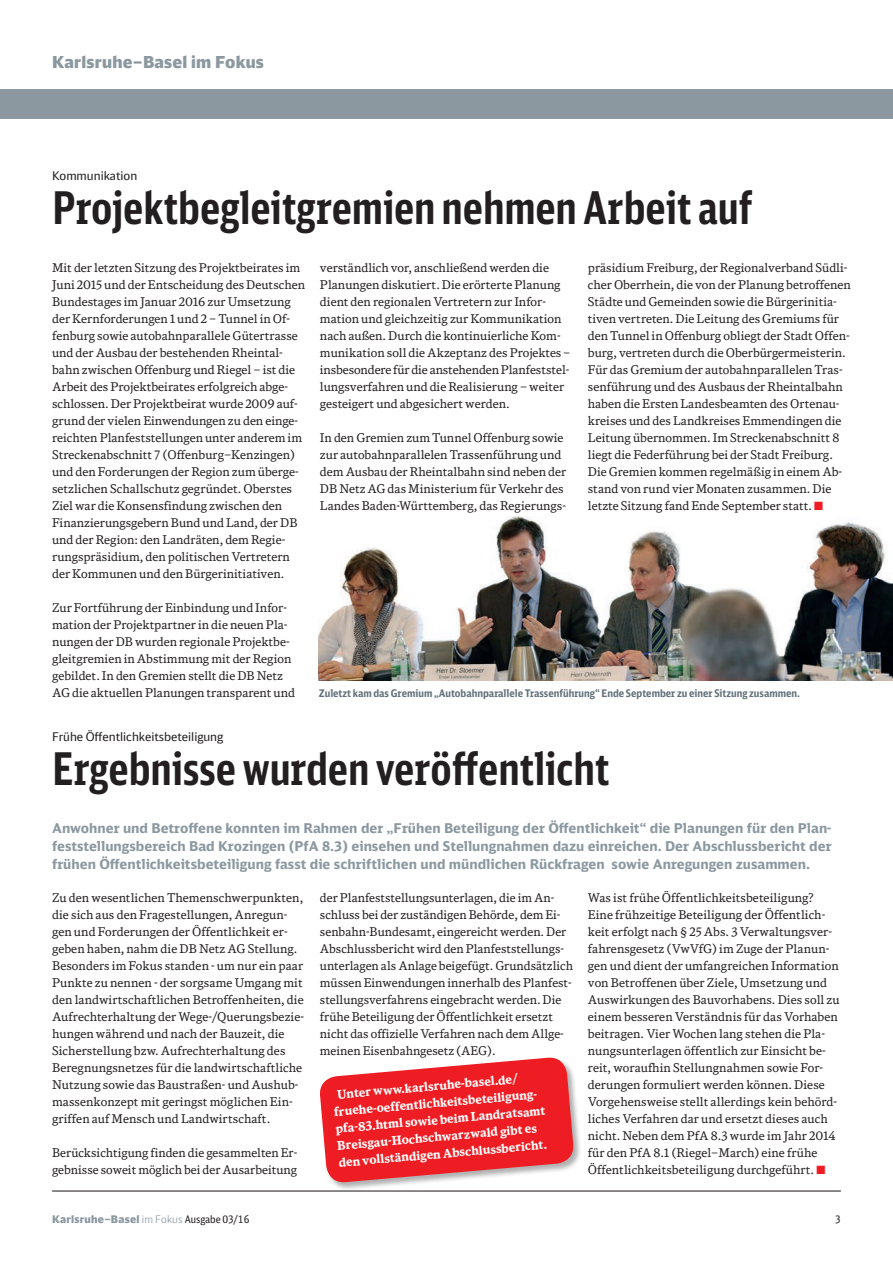
<style>
.page{position:relative;width:893px;height:1263px;background:#fff}
.page>*{position:absolute;margin:0;border:0;box-sizing:border-box;transform-origin:0 0}
.head{font:700 45px "DB Sans Comp";letter-spacing:-.005em;color:#231f20}
.DB-N_column_11pt_hea{font:900 16.5px "DB Head";letter-spacing:.015em;color:#8b98a0}
.DB-N_intro_11pt_bold{font:700 13.5px/18px "DB Sans";color:#8b98a0;text-align:justify}
.text_initial{font:12px/17px "DB News";color:#231f20}
.t1{font:700 12px/17px "DB News";color:#fff}
.DB-N_column_11pt_hea-2{font:12px "DB Head";color:#231f20}
.bu{font:700 10.5px "DB Sans Cond";color:#627179}
.t2{font:900 10.5px "DB Head";letter-spacing:.025em;color:#8b98a0}
.t3{font:10.5px "DB Sans Cond";color:#231f20}
.s1{color:#ee1d23}
.s2{font-weight:300}
.s3{font-family:"DB Sans Cond";font-weight:400;color:#231f20}
</style>
<div class="page">
<img style="left:319px;top:517px;width:574px;height:163px">
<div style="left:0;top:89px;width:893px;height:30px;background:#8b98a0"></div>
<div style="left:319px;top:1057px;width:263px;height:134px;background:#231f20;opacity:.35"></div>
<svg style="left:319px;top:1057px;width:256px;height:127px;background:#ee464b"></svg>
<hr style="left:52px;top:1190px;width:789px;height:1px;background:#231f20">
<p class="DB-N_column_11pt_hea" style="left:52px;top:51px;width:213px">Karlsruhe–Basel im Fokus</p>
<p class="DB-N_column_11pt_hea-2" style="left:52px;top:168px;width:87px">Kommunikation</p>
<p class="head" style="left:52px;top:180px;width:702px">Projektbegleitgremien nehmen Arbeit auf</p>
<p class="text_initial" style="left:52px;top:259px;width:255px">Mit der letzten Sitzung des Projektbeirates im Juni 2015 und der Entscheidung des Deutschen Bundestages im Januar 2016 zur Umsetzung der Kernforderungen 1 und 2 – Tunnel in Of&shy;fenburg sowie autobahnparallele Gütertrasse und der Ausbau der bestehenden Rheintal&shy;bahn zwischen Offenburg und Riegel – ist die Arbeit des Projektbeirates erfolgreich abge&shy;schlossen. Der Projektbeirat wurde 2009 auf&shy;grund der vielen Einwendungen zu den einge&shy;reichten Planfeststellungen unter anderem im Streckenabschnitt 7 (Offenburg–Kenzingen) und den Forderungen der Region zum überge&shy;setzlichen Schallschutz gegründet. Oberstes Ziel war die Konsensfindung zwischen den Finanzierungsgebern Bund und Land, der DB und der Region: den Landräten, dem Regie&shy;rungspräsidium, den politischen Vertretern der Kommunen und den Bürgerinitiativen.</p>
<p class="text_initial" style="left:52px;top:599px;width:244px">Zur Fortführung der Einbindung und Infor&shy;mation der Projektpartner in die neuen Pla&shy;nungen der DB wurden regionale Projektbe&shy;gleitgremien in Abstimmung mit der Region gebildet. In den Gremien stellt die DB Netz AG die aktuellen Planungen transparent und</p>
<p class="DB-N_column_11pt_hea-2" style="left:52px;top:729px;width:173px">Frühe Öffentlichkeitsbeteiligung</p>
<p class="text_initial" style="left:320px;top:259px;width:252px">verständlich vor, anschließend werden die Planungen diskutiert. Die erörterte Planung dient den regionalen Vertretern zur Infor&shy;mation und gleichzeitig zur Kommunikation nach außen. Durch die kontinuierliche Kom&shy;munikation soll die Akzeptanz des Projektes – insbesondere für die anstehenden Planfeststel&shy;lungsverfahren und die Realisierung – weiter gesteigert und abgesichert werden.</p>
<p class="text_initial" style="left:320px;top:429px;width:248px">In den Gremien zum Tunnel Offenburg sowie zur autobahnparallelen Trassenführung und dem Ausbau der Rheintalbahn sind neben der DB Netz AG das Ministerium für Verkehr des Landes Baden-Württemberg, das Regierungs-</p>
<p class="text_initial" style="left:588px;top:259px;width:264px">präsidium Freiburg, der Regionalverband Südli&shy;cher Oberrhein, die von der Planung betroffenen Städte und Gemeinden sowie die Bürgerinitia&shy;tiven vertreten. Die Leitung des Gremiums für den Tunnel in Offenburg obliegt der Stadt Offen&shy;burg, vertreten durch die Oberbürgermeisterin.<br>Für das Gremium der autobahnparallelen Tras&shy;senführung und des Ausbaus der Rheintalbahn haben die Ersten Landesbeamten des Ortenau&shy;kreises und des Landkreises Emmendingen die Leitung übernommen. Im Streckenabschnitt 8 liegt die Federführung bei der Stadt Freiburg.<br>Die Gremien kommen regelmäßig in einem Ab&shy;stand von rund vier Monaten zusammen. Die letzte Sitzung fand Ende September statt. <span class="s1">■</span></p>
<p class="bu" style="left:319px;top:687px;width:483px">Zuletzt kam das Gremium „Autobahnparallele Trassenführung“ Ende September zu einer Sitzung zusammen.</p>
<p class="head" style="left:52px;top:741px;width:559px">Ergebnisse wurden veröffentlicht</p>
<p class="DB-N_intro_11pt_bold" style="left:52px;top:818px;width:781px">Anwohner und Betroffene konnten im Rahmen der „Frühen Beteiligung der Öffentlichkeit“ die Planungen für den Plan&shy;feststellungsbereich Bad Krozingen (PfA 8.3) einsehen und Stellungnahmen dazu einreichen. Der Abschlussbericht der frühen Öffentlichkeitsbeteiligung fasst die schriftlichen und mündlichen Rückfragen sowie Anregungen zusammen.</p>
<p class="text_initial" style="left:52px;top:889px;width:253px">Zu den wesentlichen Themenschwerpunkten, die sich aus den Fragestellungen, Anregun&shy;gen und Forderungen der Öffentlichkeit er&shy;geben haben, nahm die DB Netz AG Stellung.<br>Besonders im Fokus standen - um nur ein paar Punkte zu nennen - der sorgsame Umgang mit den landwirtschaftlichen Betroffenheiten, die Aufrechterhaltung der Wege-/Querungsbezie&shy;hungen während und nach der Bauzeit, die Sicherstellung bzw. Aufrechterhaltung des Beregnungsnetzes für die landwirtschaftliche Nutzung sowie das Baustraßen- und Aushub&shy;massenkonzept mit geringst möglichen Ein&shy;griffen auf Mensch und Landwirtschaft.</p>
<p class="text_initial" style="left:52px;top:1144px;width:247px">Berücksichtigung finden die gesammelten Er&shy;gebnisse soweit möglich bei der Ausarbeitung</p>
<p class="text_initial" style="left:320px;top:889px;width:254px">der Planfeststellungsunterlagen, die im An&shy;schluss bei der zuständigen Behörde, dem Ei&shy;senbahn-Bundesamt, eingereicht werden. Der Abschlussbericht wird den Planfeststellungs&shy;unterlagen als Anlage beigefügt. Grundsätzlich müssen Einwendungen innerhalb des Planfest&shy;stellungsverfahrens eingebracht werden. Die frühe Beteiligung der Öffentlichkeit ersetzt nicht das offizielle Verfahren nach dem Allge&shy;meinen Eisenbahngesetz (AEG).</p>
<p class="t1" style="left:332px;top:1086px;width:212px;text-indent:5px;rotate:-5deg">Unter www.karlsruhe-basel.de/ fruehe-oeffentlichkeitsbeteiligung&shy;pfa-83.html sowie beim Landratsamt Breisgau-Hochschwarzwald gibt es den vollständigen Abschlussbericht.</p>
<p class="text_initial" style="left:588px;top:889px;width:228px">Was ist frühe Öffentlichkeitsbeteiligung?</p>
<p class="text_initial" style="left:588px;top:906px;width:253px">Eine frühzeitige Beteiligung der Öffentlich&shy;keit erfolgt nach § 25 Abs. 3 Verwaltungsver&shy;fahrensgesetz (VwVfG) im Zuge der Planun&shy;gen und dient der umfangreichen Information von Betroffenen über Ziele, Umsetzung und Auswirkungen des Bauvorhabens. Dies soll zu einem besseren Verständnis für das Vorhaben beitragen. Vier Wochen lang stehen die Pla&shy;nungsunterlagen öffentlich zur Einsicht be&shy;reit, woraufhin Stellungnahmen sowie For&shy;derungen formuliert werden können. Diese Vorgehensweise stellt allerdings kein behörd&shy;liches Verfahren dar und ersetzt dieses auch nicht. Neben dem PfA 8.3 wurde im Jahr 2014 für den PfA 8.1 (Riegel–March) eine frühe Öffentlichkeitsbeteiligung durchgeführt. <span class="s1">■</span></p>
<p class="t2" style="left:52px;top:1212px;width:199px">Karlsruhe–Basel <span class="s2">im Fokus</span> <span class="s3">Ausgabe 03/16</span></p>
<p class="t3" style="left:835px;top:1212px;width:7px">3</p>
</div>
